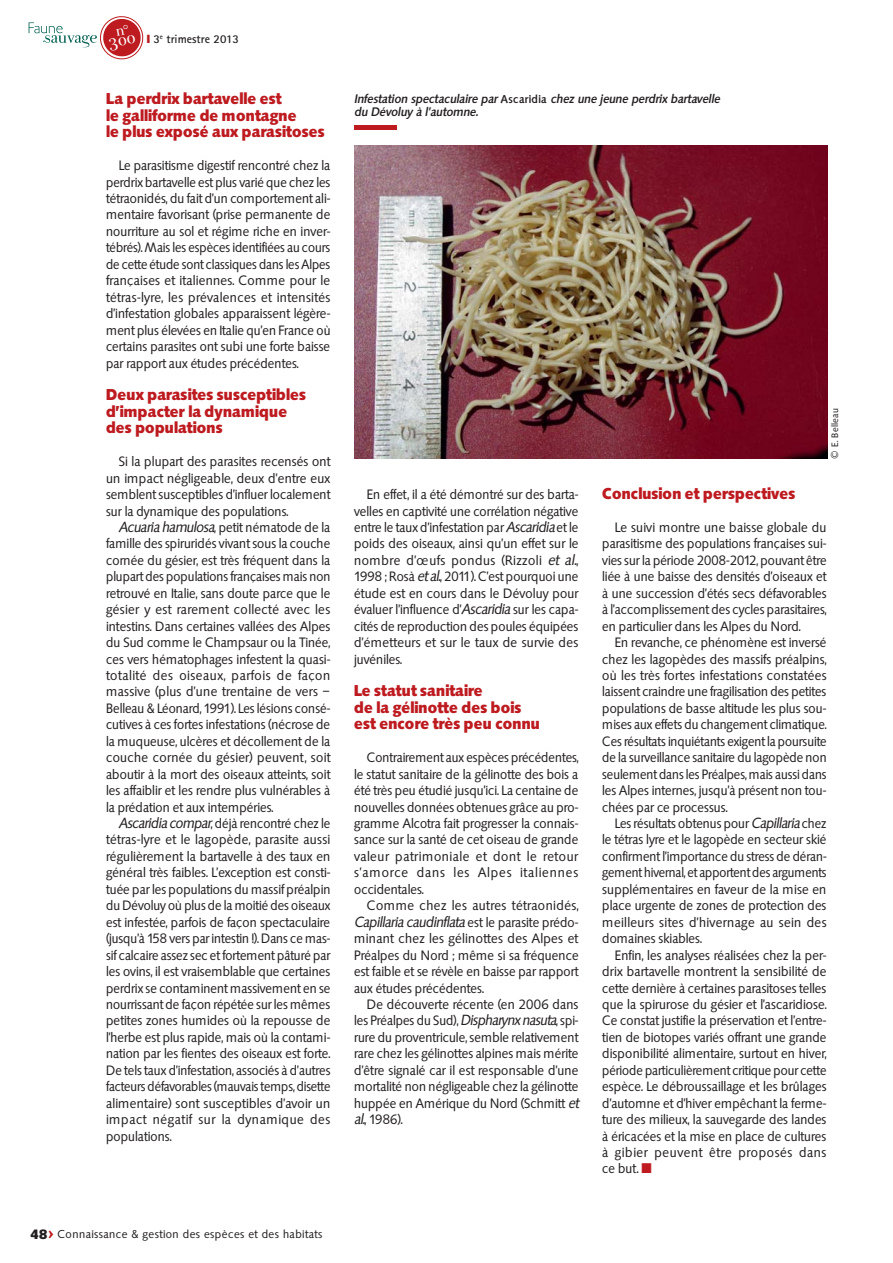
<style>
.page{position:relative;width:893px;height:1263px;background:#fff}
.page>*{position:absolute;margin:0;border:0;box-sizing:border-box;transform-origin:0 0}
.t1{font:700 16.5px/16.5px "Saxony";letter-spacing:-.03em;color:#bd1b20;scale:.95 1}
.t2{font:14.25px/16.5px "Saxony";letter-spacing:-.03em;color:#231f20;text-align:justify;scale:.95 1}
.t3{font:14.25px/16.5px "Saxony";letter-spacing:-.03em;color:#231f20;text-align:justify;scale:.94 1}
.t4{font:14.25px/16.5px "Saxony";letter-spacing:-.03em;color:#231f20;text-align:justify;scale:.96 1}
.t5{font:14.25px/16.5px "Saxony";letter-spacing:-.03em;color:#231f20;text-align:justify}
.t6{font:italic 500 12px/13.5px "Saxony";color:#231f20;scale:.96 1}
.t7{font:12px "Saxony";color:#231f20}
.t8{font:700 12px "Rotis Sans Serif";color:#231f20}
.t9{font:9.75px "Saxony";color:#231f20}
.s1{font-style:italic}
.s2{font-weight:700;font-size:14.25px}
.s3{font-weight:700;font-size:18px;color:#bd1b20}
.s4{font-style:normal}
</style>
<div class="page">
<img style="left:354px;top:146px;width:473px;height:313px">
<hr style="left:354px;top:126px;width:42px;height:4px;background:#bd1b20">
<svg style="left:29px;top:16px;width:115px;height:44px"></svg>
<p class="t8" style="left:153px;top:35px;width:87px">3<sup>e</sup> trimestre 2013</p>
<p class="t1" style="left:106px;top:92px;width:232px">La perdrix bartavelle est<br>le galliforme de montagne<br>le plus exposé aux parasitoses</p>
<p class="t2" style="left:106px;top:158px;width:238px;text-indent:13px">Le parasitisme digestif rencontré chez la perdrix bartavelle est plus varié que chez les tétraonidés, du fait d’un comportement ali&shy;mentaire favorisant (prise permanente de nourriture au sol et régime riche en inver&shy;tébrés). Mais les espèces identifiées au cours de cette étude sont classiques dans les Alpes françaises et italiennes. Comme pour le tétras-lyre, les prévalences et intensités d’infestation globales apparaissent légère&shy;ment plus élevées en Italie qu’en France où certains parasites ont subi une forte baisse par rapport aux études précédentes.</p>
<p class="t1" style="left:106px;top:388px;width:212px">Deux parasites susceptibles d’impacter la dynamique des populations</p>
<p class="t4" style="left:106px;top:455px;width:236px;text-indent:13px">Si la plupart des parasites recensés ont un impact négligeable, deux d’entre eux semblent susceptibles d’influer localement sur la dynamique des populations.</p>
<p class="t2" style="left:106px;top:520px;width:238px;text-indent:13px"><span class="s1">Acuaria hamulosa</span>, petit nématode de la famille des spiruridés vivant sous la couche cornée du gésier, est très fréquent dans la plupart des populations françaises mais non retrouvé en Italie, sans doute parce que le gésier y est rarement collecté avec les intestins. Dans certaines vallées des Alpes du Sud comme le Champsaur ou la Tinée, ces vers hématophages infestent la quasi&shy;totalité des oiseaux, parfois de façon massive (plus d’une trentaine de vers – Belleau &amp; Léonard, 1991). Les lésions consé&shy;cutives à ces fortes infestations (nécrose de la muqueuse, ulcères et décollement de la couche cornée du gésier) peuvent, soit aboutir à la mort des oiseaux atteints, soit les affaiblir et les rendre plus vulnérables à la prédation et aux intempéries.</p>
<p class="t3" style="left:106px;top:816px;width:241px;text-indent:13px"><span class="s1">Ascaridia compar</span>, déjà rencontré chez le tétras-lyre et le lagopède, parasite aussi régulièrement la bartavelle à des taux en général très faibles. L’exception est consti&shy;tuée par les populations du massif préalpin du Dévoluy où plus de la moitié des oiseaux est infestée, parfois de façon spectaculaire (jusqu’à 158 vers par intestin !). Dans ce mas&shy;sif calcaire assez sec et fortement pâturé par les ovins, il est vraisemblable que certaines perdrix se contaminent massivement en se nourrissant de façon répétée sur les mêmes petites zones humides où la repousse de l’herbe est plus rapide, mais où la contami&shy;nation par les fientes des oiseaux est forte.<br>De tels taux d’infestation, associés à d’autres facteurs défavorables (mauvais temps, disette alimentaire) sont susceptibles d’avoir un impact négatif sur la dynamique des populations.</p>
<p class="t7" style="left:31px;top:1229px;width:294px"><span class="s2">48</span><span class="s3">&gt;</span> Connaissance &amp; gestion des espèces et des habitats</p>
<p class="t6" style="left:354px;top:93px;width:382px">Infestation spectaculaire par <span class="s4">Ascaridia</span> chez une jeune perdrix bartavelle du Dévoluy à l’automne.</p>
<p class="t9" style="left:831px;top:459px;width:53px;rotate:-90deg">© E. Belleau</p>
<p class="t2" style="left:354px;top:487px;width:238px;text-indent:13px">En effet, il a été démontré sur des barta&shy;velles en captivité une corrélation négative entre le taux d’infestation par <span class="s1">Ascaridia</span> et le poids des oiseaux, ainsi qu’un effet sur le nombre d’œufs pondus (Rizzoli <span class="s1">et al.</span>, 1998 ; Rosà <span class="s1">et al.</span>, 2011). C’est pourquoi une étude est en cours dans le Dévoluy pour évaluer l’influence d’<span class="s1">Ascaridia</span> sur les capa&shy;cités de reproduction des poules équipées d’émetteurs et sur le taux de survie des juvéniles.</p>
<p class="t1" style="left:354px;top:684px;width:198px">Le statut sanitaire<br>de la gélinotte des bois est encore très peu connu</p>
<p class="t3" style="left:354px;top:751px;width:241px;text-indent:13px">Contrairement aux espèces précédentes, le statut sanitaire de la gélinotte des bois a été très peu étudié jusqu’ici. La centaine de nouvelles données obtenues grâce au pro&shy;gramme Alcotra fait progresser la connais&shy;sance sur la santé de cet oiseau de grande valeur patrimoniale et dont le retour s’amorce dans les Alpes italiennes occidentales.</p>
<p class="t5" style="left:354px;top:899px;width:226px;text-indent:13px">Comme chez les autres tétraonidés, <span class="s1">Capillaria caudinflata</span> est le parasite prédo&shy;minant chez les gélinottes des Alpes et Préalpes du Nord ; même si sa fréquence est faible et se révèle en baisse par rapport aux études précédentes.</p>
<p class="t4" style="left:354px;top:997px;width:236px;text-indent:13px">De découverte récente (en 2006 dans les Préalpes du Sud), <span class="s1">Dispharynx nasuta</span>, spi&shy;rure du proventricule, semble relativement rare chez les gélinottes alpines mais mérite d’être signalé car il est responsable d’une mortalité non négligeable chez la gélinotte huppée en Amérique du Nord (Schmitt <span class="s1">et al.</span>, 1986).</p>
<p class="t1" style="left:602px;top:487px;width:205px">Conclusion et perspectives</p>
<p class="t5" style="left:602px;top:520px;width:226px;text-indent:13px">Le suivi montre une baisse globale du parasitisme des populations françaises sui&shy;vies sur la période 2008-2012, pouvant être liée à une baisse des densités d’oiseaux et à une succession d’étés secs défavorables à l’accomplissement des cycles parasitaires, en particulier dans les Alpes du Nord.</p>
<p class="t2" style="left:602px;top:635px;width:238px;text-indent:13px">En revanche, ce phénomène est inversé chez les lagopèdes des massifs préalpins, où les très fortes infestations constatées laissent craindre une fragilisation des petites populations de basse altitude les plus sou&shy;mises aux effets du changement climatique.<br>Ces résultats inquiétants exigent la poursuite de la surveillance sanitaire du lagopède non seulement dans les Préalpes, mais aussi dans les Alpes internes, jusqu’à présent non tou&shy;chées par ce processus.</p>
<p class="t3" style="left:602px;top:816px;width:241px;text-indent:13px">Les résultats obtenus pour <span class="s1">Capillaria</span> chez le tétras lyre et le lagopède en secteur skié confirment l’importance du stress de déran&shy;gement hivernal, et apportent des arguments supplémentaires en faveur de la mise en place urgente de zones de protection des meilleurs sites d’hivernage au sein des domaines skiables.</p>
<p class="t4" style="left:602px;top:948px;width:236px;text-indent:13px">Enfin, les analyses réalisées chez la per&shy;drix bartavelle montrent la sensibilité de cette dernière à certaines parasitoses telles que la spirurose du gésier et l’ascaridiose.<br>Ce constat justifie la préservation et l’entre&shy;tien de biotopes variés offrant une grande disponibilité alimentaire, surtout en hiver, période particulièrement critique pour cette espèce. Le débroussaillage et les brûlages d’automne et d’hiver empêchant la ferme&shy;ture des milieux, la sauvegarde des landes à éricacées et la mise en place de cultures à gibier peuvent être proposés dans ce but.</p>
</div>
